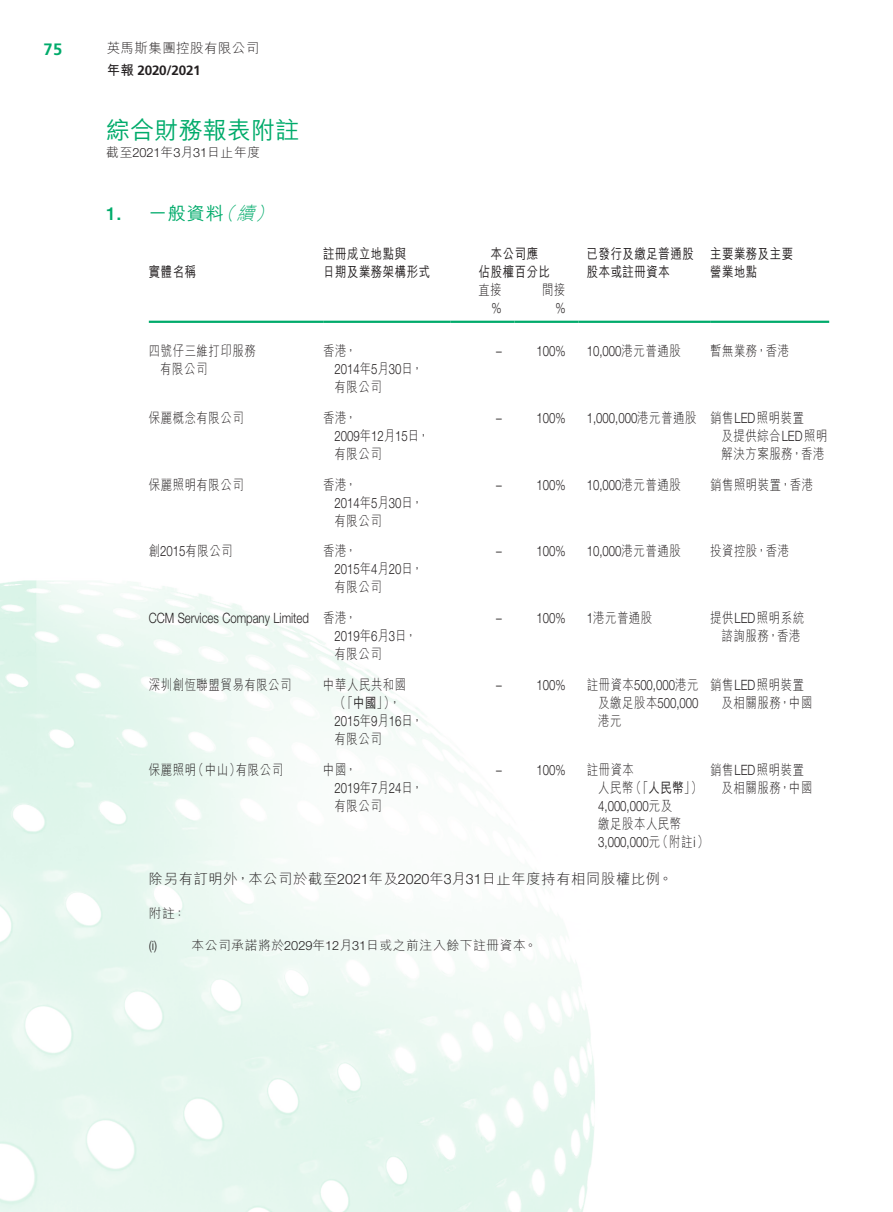
<style>
.page{position:relative;width:893px;height:1212px;background:#fff}
.page>*{position:absolute;margin:0;border:0;box-sizing:border-box;transform-origin:0 0}
.t1{font:500 24px "M Hei HK";letter-spacing:.005em;color:#00ab6b}
.t2{font:500 18px "M Hei HK";color:#00ab6b}
.t3{font:italic 300 18px "M Hei HK";color:#00ab6b}
.t4{font:500 18px "Helvetica Neue LT Std";color:#00ab6b}
.t5{font:700 16.5px "Frutiger LT Std";color:#00ab6b}
.t6{font:300 14.25px/18px "M Hei HK";letter-spacing:.05em;color:#231f20;scale:.8 1}
.t7{font:300 14.25px "Helvetica Neue LT Std";color:#231f20;scale:.8 1}
.t8{font:500 14.25px/18px "M Hei HK";letter-spacing:.05em;color:#231f20;scale:.8 1}
.t9{font:300 14.25px "M Hei HK";letter-spacing:.05em;color:#231f20}
.t10{font:300 13.5px "M Hei HK";letter-spacing:.03em;color:#231f20}
.t11{font:700 13.5px "Frutiger LT Std";letter-spacing:-.02em;color:#231f20}
.t12{font:300 12.75px "M Hei HK";letter-spacing:.05em;color:#231f20}
.t13{font:300 12.75px "Helvetica Neue LT Std";color:#231f20}
.s1{font-family:"M Hei HK"}
.s2{font-family:"Helvetica Neue LT Std"}
.s3{font-weight:500}
</style>
<div class="page">
<hr style="left:149px;top:321px;width:174px;height:2px;background:#00ab6b">
<hr style="left:323px;top:321px;width:128px;height:2px;background:#00ab6b">
<hr style="left:451px;top:321px;width:63px;height:2px;background:#00ab6b">
<hr style="left:514px;top:321px;width:64px;height:2px;background:#00ab6b">
<hr style="left:578px;top:321px;width:132px;height:2px;background:#00ab6b">
<hr style="left:710px;top:321px;width:119px;height:2px;background:#00ab6b">
<p class="t5" style="left:43px;top:39px;width:20px">75</p>
<p class="t10" style="left:107px;top:41px;width:154px">英馬斯集團控股有限公司</p>
<p class="t11" style="left:107px;top:62px;width:96px"><span class="s1">年報</span> 2020/2021</p>
<h1 class="t1" style="left:106px;top:112px;width:195px">綜合財務報表附註</h1>
<p class="t12" style="left:106px;top:146px;width:155px">截至<span class="s2">2021</span>年月<span class="s2">3 31</span>日止年度</p>
<p class="t4" style="left:106px;top:203px;width:17px">1.</p>
<p class="t3" style="left:236px;top:204px;width:24px">續</p>
<p class="t3" style="left:216px;top:204px;width:24px">（</p>
<p class="t3" style="left:255px;top:204px;width:24px">(</p>
<p class="t2" style="left:149px;top:200px;width:76px">一般資料</p>
<p class="t8" style="left:149px;top:261px;width:61px">實體名稱</p>
<p class="t8" style="left:323px;top:243px;width:135px">註冊成立地點與<br>日期及業務架構形式</p>
<p class="t8" style="left:479px;top:243px;width:90px;text-align:center">本公司應<br>佔股權百分比</p>
<p class="t8" style="left:587px;top:243px;width:135px">已發行及繳足普通股股本或註冊資本</p>
<p class="t8" style="left:710px;top:243px;width:105px">主要業務及主要營業地點</p>
<p class="t6" style="left:542px;top:280px;width:31px">間接</p>
<p class="t6" style="left:478px;top:280px;width:31px">直接</p>
<p class="t7" style="left:492px;top:299px;width:14px">%</p>
<p class="t7" style="left:555px;top:299px;width:14px">%</p>
<p class="t6" style="left:160px;top:342px;width:121px;text-indent:-11px">四號仔三維打印服務有限公司</p>
<p class="t6" style="left:323px;top:342px;width:43px">香港，</p>
<p class="t7" style="left:335px;top:360px;width:112px">2014<span class="s1">年月</span>5 30<span class="s1">日，</span></p>
<p class="t6" style="left:335px;top:378px;width:61px">有限公司</p>
<p class="t7" style="left:496px;top:342px;width:9px">–</p>
<p class="t7" style="left:536px;top:342px;width:38px">100%</p>
<p class="t7" style="left:587px;top:342px;width:119px">10,000<span class="s1">港元普通股</span></p>
<p class="t6" style="left:149px;top:408px;width:120px">保麗概念有限公司</p>
<p class="t6" style="left:323px;top:408px;width:43px">香港，</p>
<p class="t7" style="left:496px;top:409px;width:9px">–</p>
<p class="t7" style="left:536px;top:409px;width:38px">100%</p>
<p class="t7" style="left:587px;top:409px;width:139px">1,000,000<span class="s1">港元普通股</span></p>
<p class="t7" style="left:335px;top:427px;width:120px">2009<span class="s1">年</span>12<span class="s1">月</span>15<span class="s1">日，</span></p>
<p class="t6" style="left:335px;top:444px;width:61px">有限公司</p>
<p class="t6" style="left:149px;top:475px;width:120px">保麗照明有限公司</p>
<p class="t6" style="left:323px;top:475px;width:43px">香港，</p>
<p class="t7" style="left:496px;top:476px;width:9px">–</p>
<p class="t7" style="left:536px;top:476px;width:38px">100%</p>
<p class="t7" style="left:587px;top:476px;width:119px">10,000<span class="s1">港元普通股</span></p>
<p class="t7" style="left:335px;top:494px;width:112px">2014<span class="s1">年月</span>5 30<span class="s1">日，</span></p>
<p class="t6" style="left:335px;top:511px;width:61px">有限公司</p>
<p class="t6" style="left:149px;top:542px;width:106px">創<span class="s2">2015</span>有限公司</p>
<p class="t6" style="left:323px;top:542px;width:43px">香港，</p>
<p class="t7" style="left:496px;top:543px;width:9px">–</p>
<p class="t7" style="left:536px;top:543px;width:38px">100%</p>
<p class="t7" style="left:587px;top:543px;width:119px">10,000<span class="s1">港元普通股</span></p>
<p class="t7" style="left:335px;top:561px;width:112px">2015<span class="s1">年月</span>4 20<span class="s1">日，</span></p>
<p class="t6" style="left:335px;top:578px;width:61px">有限公司</p>
<p class="t7" style="left:149px;top:609px;width:202px">CCM Services Company Limited</p>
<p class="t6" style="left:323px;top:609px;width:43px">香港，</p>
<p class="t7" style="left:496px;top:609px;width:9px">–</p>
<p class="t7" style="left:536px;top:609px;width:38px">100%</p>
<p class="t6" style="left:587px;top:609px;width:83px"><span class="s2">1</span>港元普通股</p>
<p class="t7" style="left:335px;top:627px;width:104px">2019<span class="s1">年月</span>6 <span class="s1">日</span>3 <span class="s1">，</span></p>
<p class="t6" style="left:335px;top:645px;width:61px">有限公司</p>
<p class="t6" style="left:149px;top:675px;width:180px">深圳創恆聯盟貿易有限公司</p>
<p class="t6" style="left:323px;top:675px;width:105px">中華人民共和國</p>
<p class="t7" style="left:496px;top:676px;width:9px">–</p>
<p class="t7" style="left:536px;top:676px;width:38px">100%</p>
<p class="t7" style="left:587px;top:676px;width:141px"><span class="s1">註冊資本</span>500,000<span class="s1">港元</span></p>
<p class="t6" style="left:335px;top:693px;width:84px">（「<span class="s3">中國</span> ，(「</p>
<p class="t7" style="left:335px;top:712px;width:112px">2015<span class="s1">年月</span>9 16<span class="s1">日，</span></p>
<p class="t6" style="left:335px;top:729px;width:61px">有限公司</p>
<p class="t7" style="left:598px;top:694px;width:127px"><span class="s1">及繳足股本</span>500,000</p>
<p class="t6" style="left:598px;top:711px;width:31px">港元</p>
<p class="t6" style="left:193px;top:760px;width:61px">（中山）</p>
<p class="t6" style="left:236px;top:760px;width:61px">有限公司</p>
<p class="t6" style="left:149px;top:760px;width:61px">保麗照明</p>
<p class="t6" style="left:323px;top:760px;width:43px">中國，</p>
<p class="t7" style="left:496px;top:761px;width:9px">–</p>
<p class="t7" style="left:536px;top:761px;width:38px">100%</p>
<p class="t6" style="left:587px;top:760px;width:61px">註冊資本</p>
<p class="t7" style="left:335px;top:779px;width:112px">2019<span class="s1">年月</span>7 24<span class="s1">日，</span></p>
<p class="t6" style="left:335px;top:796px;width:61px">有限公司</p>
<p class="t6" style="left:630px;top:778px;width:92px">（「<span class="s3">人民幣</span> (「</p>
<p class="t6" style="left:598px;top:778px;width:46px">人民幣</p>
<p class="t7" style="left:598px;top:797px;width:94px">4,000,000<span class="s1">元及</span></p>
<p class="t6" style="left:598px;top:814px;width:105px">繳足股本人民幣</p>
<p class="t7" style="left:598px;top:833px;width:139px">3,000,000 <span class="s1">（元 附註</span>i<span class="s1">(</span></p>
<p class="t9" style="left:149px;top:871px;width:525px">除另有訂明外，本公司於截至<span class="s2">2021</span>年及<span class="s2">2020</span>年月<span class="s2">3 31</span>日止年度持有相同股權比例。</p>
<p class="t12" style="left:149px;top:906px;width:39px">附註：</p>
<p class="t12" style="left:191px;top:938px;width:347px">本公司承諾將於<span class="s2">2029</span>年<span class="s2">12</span>月<span class="s2">31</span>日或之前注入餘下註冊資本。</p>
<p class="t13" style="left:149px;top:937px;width:10px">) i(</p>
<p class="t6" style="left:710px;top:342px;width:100px">暫無業務，香港</p>
<p class="t6" style="left:710px;top:408px;width:119px">銷售<span class="s2">LED</span>照明裝置</p>
<p class="t6" style="left:721px;top:426px;width:134px">及提供綜合<span class="s2">LED</span>照明解決方案服務，香港</p>
<p class="t6" style="left:710px;top:475px;width:130px">銷售照明裝置，香港</p>
<p class="t6" style="left:710px;top:542px;width:100px">投資控股，香港</p>
<p class="t6" style="left:710px;top:609px;width:119px">提供<span class="s2">LED</span>照明系統</p>
<p class="t6" style="left:721px;top:627px;width:100px">諮詢服務，香港</p>
<p class="t6" style="left:721px;top:675px;width:115px;text-indent:-11px">銷售<span class="s2">LED</span>照明裝置及相關服務，中國</p>
<p class="t6" style="left:721px;top:760px;width:115px;text-indent:-11px">銷售<span class="s2">LED</span>照明裝置及相關服務，中國</p>
</div>
